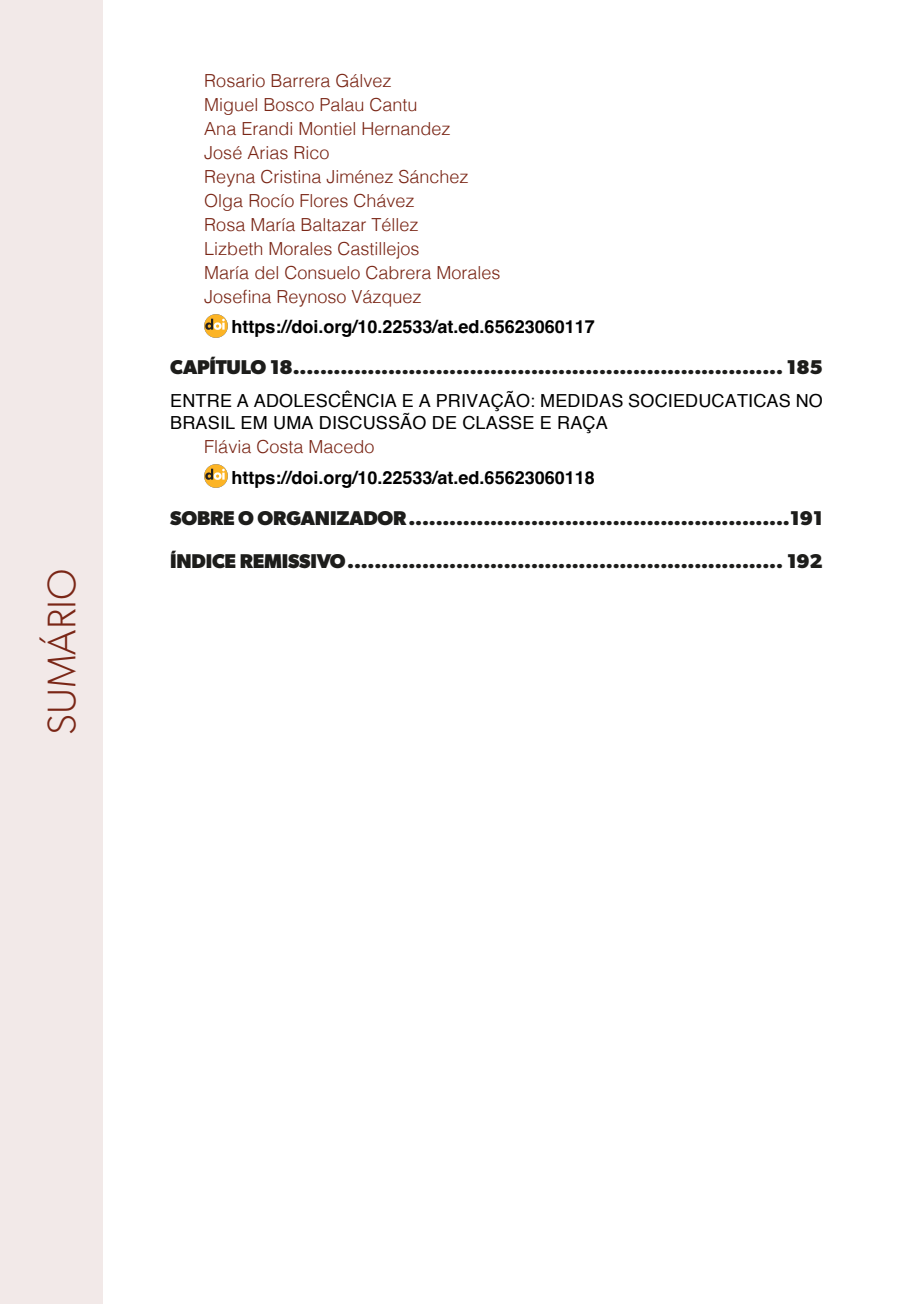
<style>
.page{position:relative;width:908px;height:1304px;background:#fff}
.page>*{position:absolute;margin:0;border:0;box-sizing:border-box;transform-origin:0 0}
.t1{font:300 40px "Gibson";color:#7a2616}
.t2{font:700 20px/43px "Gibson";letter-spacing:-.01em;color:#1d1d1b}
.t3{font:300 18px/24px "Helvetica";color:#7a2616}
.t4{font:18px/22px "Helvetica";letter-spacing:.01em;color:#000}
.t5{font:700 18px "Helvetica";color:#000}
</style>
<div class="page">
<div style="left:0;top:0;width:103px;height:1304px;background:#f2e9e8"></div>
<img style="left:204px;top:314px;width:23px;height:23px">
<img style="left:204px;top:465px;width:23px;height:23px">
<h1 class="t1" style="left:37px;top:735px;width:167px;rotate:-90deg">SUMÁRIO</h1>
<p class="t3" style="left:204px;top:67px;width:298px">Rosario Barrera Gálvez<br>Miguel Bosco Palau Cantu<br>Ana Erandi Montiel Hernandez<br>José Arias Rico<br>Reyna Cristina Jiménez Sánchez<br>Olga Rocío Flores Chávez<br>Rosa María Baltazar Téllez<br>Lizbeth Morales Castillejos<br>María del Consuelo Cabrera Morales<br>Josefina Reynoso Vázquez</p>
<p class="t5" style="left:231px;top:316px;width:365px">https://doi.org/10.22533/at.ed.65623060117</p>
<p class="t2" style="left:170px;top:345px;width:653px">CAPÍTULO 18........................................................................ 185</p>
<p class="t4" style="left:170px;top:391px;width:654px">ENTRE A ADOLESCÊNCIA E A PRIVAÇÃO: MEDIDAS SOCIEDUCATICAS NO<br>BRASIL EM UMA DISCUSSÃO DE CLASSE E RAÇA</p>
<p class="t3" style="left:204px;top:434px;width:172px">Flávia Costa Macedo</p>
<p class="t5" style="left:231px;top:466px;width:365px">https://doi.org/10.22533/at.ed.65623060118</p>
<p class="t2" style="left:170px;top:496px;width:653px">SOBRE O ORGANIZADOR........................................................191<br>ÍNDICE REMISSIVO................................................................ 192</p>
</div>
